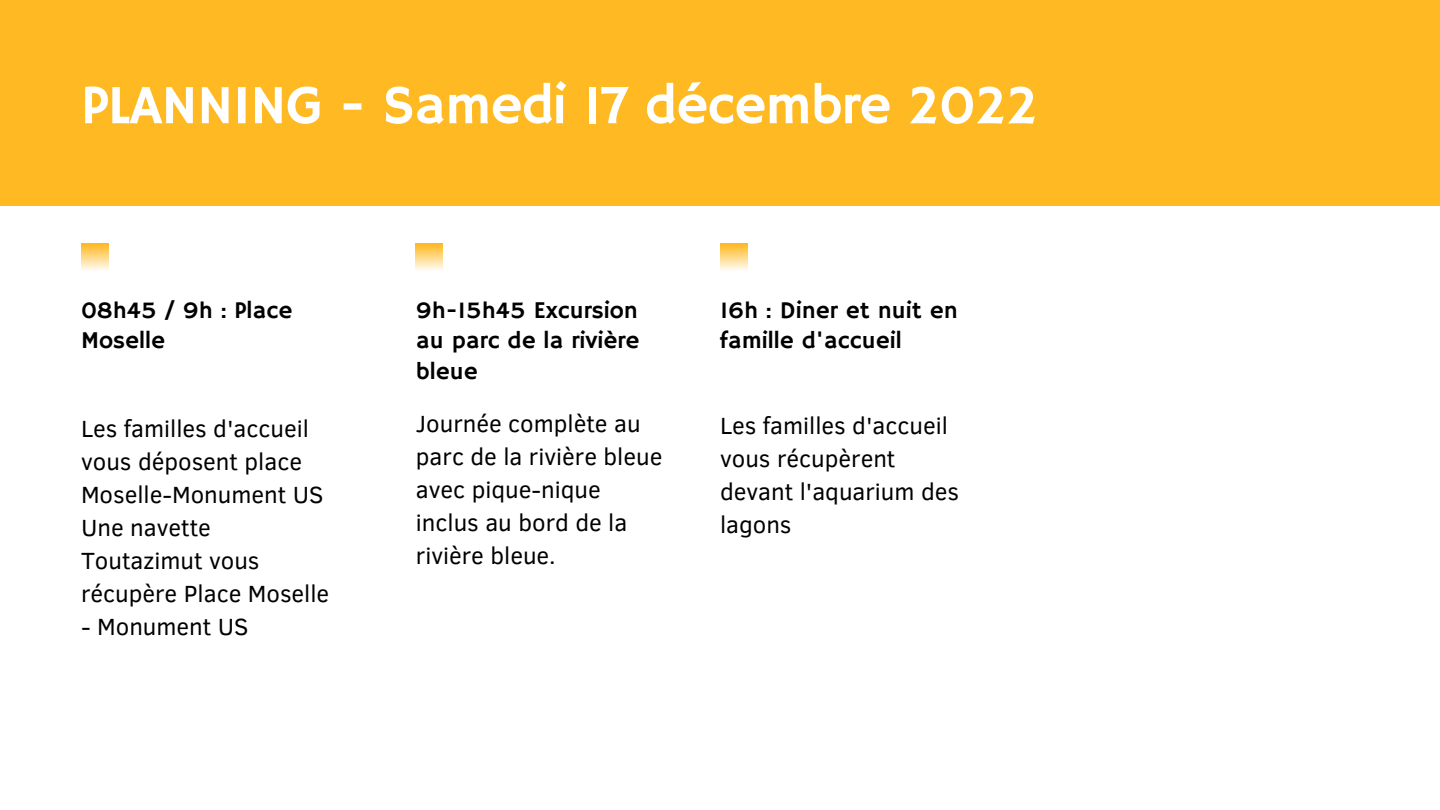
<style>
.page{position:relative;width:1440px;height:810px;background:#fff}
.page>*{position:absolute;margin:0;border:0;box-sizing:border-box;transform-origin:0 0}
.t1{font:55.5px "Hammersmith One";letter-spacing:-.02em;color:#fff}
.t2{font:24px/33px "Clear Sans";color:#000}
.t3{font:24px/30.8px "Hammersmith One";color:#000}
</style>
<div class="page">
<div style="left:0;top:0;width:1440px;height:206px;background:#ffb923"></div>
<svg style="left:81px;top:244px;width:27px;height:26px"></svg>
<svg style="left:416px;top:244px;width:27px;height:26px"></svg>
<svg style="left:720px;top:244px;width:27px;height:26px"></svg>
<h1 class="t1" style="left:81px;top:73px;width:959px">PLANNING - Samedi 17 décembre 2022</h1>
<p class="t3" style="left:81px;top:296px;width:213px">08h45 / 9h : Place<br>Moselle</p>
<p class="t2" style="left:81px;top:411px;width:250px">Les familles d'accueil vous déposent place<br>Moselle-Monument US<br>Une navette<br>Toutazimut vous récupère Place Moselle</p>
<p class="t2" style="left:81px;top:609px;width:169px">- Monument US</p>
<p class="t3" style="left:416px;top:296px;width:225px;text-align:justify">9h-15h45 Excursion au parc de la rivière bleue</p>
<p class="t2" style="left:416px;top:406px;width:248px">Journée complète au parc de la rivière bleue avec pique-nique inclus au bord de la rivière bleue.</p>
<p class="t3" style="left:720px;top:296px;width:239px">16h : Diner et nuit en famille d'accueil</p>
<p class="t2" style="left:720px;top:408px;width:241px">Les familles d'accueil vous récupèrent devant l'aquarium des lagons</p>
</div>
